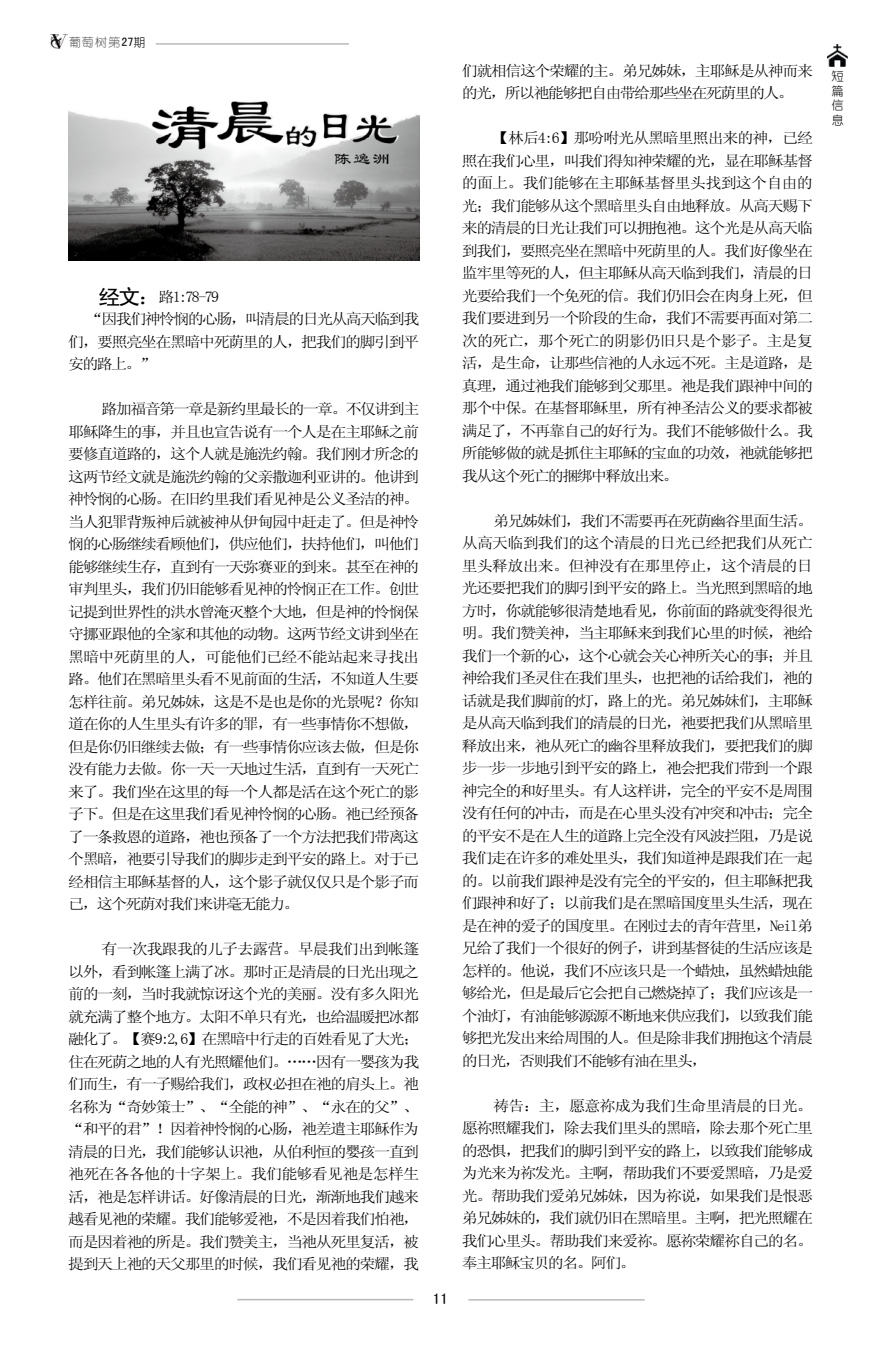
<style>
.page{position:relative;width:881px;height:1348px;background:#fff}
.page>*{position:absolute;margin:0;border:0;box-sizing:border-box;transform-origin:0 0}
.t1{font:15px/22.5px "Sim Sun";letter-spacing:-.085em;color:#000;text-align:justify;scale:1.06 1}
.t2{font:15px "Sim Hei";color:#000}
.t3{font:12px "You Yuan";color:#595757}
.t4{font:12px/14.4px "You Yuan";color:#000;text-align:justify}
.s1{font-family:"Sim Hei";color:#000}
.s2{color:#000}
.s3{font-family:"Sim Hei";font-size:21px}
</style>
<div class="page">
<img style="left:827px;top:44px;width:19px;height:22px">
<img style="left:51px;top:35px;width:15px;height:14px">
<hr style="left:156px;top:43px;width:193px;height:2px;background:#000">
<hr style="left:468px;top:1299px;width:176px;height:1px;background:#000">
<hr style="left:237px;top:1299px;width:176px;height:1px;background:#000">
<img style="left:68px;top:101px;width:351px;height:159px">
<p class="t3" style="left:69px;top:36px;width:78px">葡萄树第<span class="s1">27</span><span class="s2">期</span></p>
<p class="t1" style="left:98px;top:285px;width:116px"><span class="s3">经文：</span>路1:78-79</p>
<p class="t1" style="left:87px;top:308px;width:314px">“因我们神怜悯的心肠，叫清晨的日光从高天临到我</p>
<p class="t1" style="left:68px;top:330px;width:332px">们，要照亮坐在黑暗中死荫里的人，把我们的脚引到平</p>
<p class="t1" style="left:68px;top:353px;width:84px">安的路上。”</p>
<p class="t1" style="left:68px;top:398px;width:333px;text-indent:33px">路加福音第一章是新约里最长的一章。不仅讲到主耶稣降生的事，并且也宣告说有一个人是在主耶稣之前要修直道路的，这个人就是施洗约翰。我们刚才所念的这两节经文就是施洗约翰的父亲撒迦利亚讲的。他讲到神怜悯的心肠。在旧约里我们看见神是公义圣洁的神。当人犯罪背叛神后就被神从伊甸园中赶走了。但是神怜悯的心肠继续看顾他们，供应他们，扶持他们，叫他们能够继续生存，直到有一天弥赛亚的到来。甚至在神的审判里头，我们仍旧能够看见神的怜悯正在工作。创世记提到世界性的洪水曾淹灭整个大地，但是神的怜悯保守挪亚跟他的全家和其他的动物。这两节经文讲到坐在黑暗中死荫里的人，可能他们已经不能站起来寻找出路。他们在黑暗里头看不见前面的生活，不知道人生要怎样往前。弟兄姊妹，这是不是也是你的光景呢？你知道在你的人生里头有许多的罪，有一些事情你不想做，但是你仍旧继续去做；有一些事情你应该去做，但是你没有能力去做。你一天一天地过生活，直到有一天死亡来了。我们坐在这里的每一个人都是活在这个死亡的影子下。但是在这里我们看见神怜悯的心肠。祂已经预备了一条救恩的道路，祂也预备了一个方法把我们带离这个黑暗，祂要引导我们的脚步走到平安的路上。对于已经相信主耶稣基督的人，这个影子就仅仅只是个影子而已，这个死荫对我们来讲毫无能力。</p>
<p class="t1" style="left:68px;top:938px;width:333px;text-indent:33px">有一次我跟我的儿子去露营。早晨我们出到帐篷以外，看到帐篷上满了冰。那时正是清晨的日光出现之前的一刻，当时我就惊讶这个光的美丽。没有多久阳光就充满了整个地方。太阳不单只有光，也给温暖把冰都融化了。【赛9:2,6】在黑暗中行走的百姓看见了大光；住在死荫之地的人有光照耀他们。……因有一婴孩为我们而生，有一子赐给我们，政权必担在祂的肩头上。祂名称为“奇妙策士”、“全能的神”、“永在的父”、“和平的君”！因着神怜悯的心肠，祂差遣主耶稣作为清晨的日光，我们能够认识祂，从伯利恒的婴孩一直到祂死在各各他的十字架上。我们能够看见祂是怎样生活，祂是怎样讲话。好像清晨的日光，渐渐地我们越来越看见祂的荣耀。我们能够爱祂，不是因着我们怕祂，而是因着祂的所是。我们赞美主，当祂从死里复活，被提到天上祂的天父那里的时候，我们看见祂的荣耀，我</p>
<p class="t2" style="left:433px;top:1291px;width:16px">11</p>
<p class="t1" style="left:461px;top:59px;width:332px">们就相信这个荣耀的主。弟兄姊妹，主耶稣是从神而来的光，所以祂能够把自由带给那些坐在死荫里的人。</p>
<p class="t1" style="left:461px;top:126px;width:333px;text-indent:31px">【林后4:6】那吩咐光从黑暗里照出来的神，已经照在我们心里，叫我们得知神荣耀的光，显在耶稣基督的面上。我们能够在主耶稣基督里头找到这个自由的光；我们能够从这个黑暗里头自由地释放。从高天赐下来的清晨的日光让我们可以拥抱祂。这个光是从高天临到我们，要照亮坐在黑暗中死荫里的人。我们好像坐在监牢里等死的人，但主耶稣从高天临到我们，清晨的日光要给我们一个免死的信。我们仍旧会在肉身上死，但我们要进到另一个阶段的生命，我们不需要再面对第二次的死亡，那个死亡的阴影仍旧只是个影子。主是复活，是生命，让那些信祂的人永远不死。主是道路，是真理，通过祂我们能够到父那里。祂是我们跟神中间的那个中保。在基督耶稣里，所有神圣洁公义的要求都被满足了，不再靠自己的好行为。我们不能够做什么。我所能够做的就是抓住主耶稣的宝血的功效，祂就能够把我从这个死亡的捆绑中释放出来。</p>
<p class="t1" style="left:461px;top:509px;width:333px;text-indent:31px">弟兄姊妹们，我们不需要再在死荫幽谷里面生活。从高天临到我们的这个清晨的日光已经把我们从死亡里头释放出来。但神没有在那里停止，这个清晨的日光还要把我们的脚引到平安的路上。当光照到黑暗的地方时，你就能够很清楚地看见，你前面的路就变得很光明。我们赞美神，当主耶稣来到我们心里的时候，祂给我们一个新的心，这个心就会关心神所关心的事；并且神给我们圣灵住在我们里头，也把祂的话给我们，祂的话就是我们脚前的灯，路上的光。弟兄姊妹们，主耶稣是从高天临到我们的清晨的日光，祂要把我们从黑暗里释放出来，祂从死亡的幽谷里释放我们，要把我们的脚步一步一步地引到平安的路上，祂会把我们带到一个跟神完全的和好里头。有人这样讲，完全的平安不是周围没有任何的冲击，而是在心里头没有冲突和冲击；完全的平安不是在人生的道路上完全没有风波拦阻，乃是说我们走在许多的难处里头，我们知道神是跟我们在一起的。以前我们跟神是没有完全的平安的，但主耶稣把我们跟神和好了；以前我们是在黑暗国度里头生活，现在是在神的爱子的国度里。在刚过去的青年营里，Neil弟兄给了我们一个很好的例子，讲到基督徒的生活应该是怎样的。他说，我们不应该只是一个蜡烛，虽然蜡烛能够给光，但是最后它会把自己燃烧掉了；我们应该是一个油灯，有油能够源源不断地来供应我们，以致我们能够把光发出来给周围的人。但是除非我们拥抱这个清晨的日光，否则我们不能够有油在里头，</p>
<p class="t1" style="left:461px;top:1094px;width:332px;text-indent:31px">祷告：主，愿意祢成为我们生命里清晨的日光。愿祢照耀我们，除去我们里头的黑暗，除去那个死亡里的恐惧，把我们的脚引到平安的路上，以致我们能够成为光来为祢发光。主啊，帮助我们不要爱黑暗，乃是爱光。帮助我们爱弟兄姊妹，因为祢说，如果我们是恨恶弟兄姊妹的，我们就仍旧在黑暗里。主啊，把光照耀在我们心里头。帮助我们来爱祢。愿祢荣耀祢自己的名。奉主耶稣宝贝的名。阿们。</p>
<p class="t4" style="left:831px;top:69px;width:13px">短篇信息</p>
</div>
